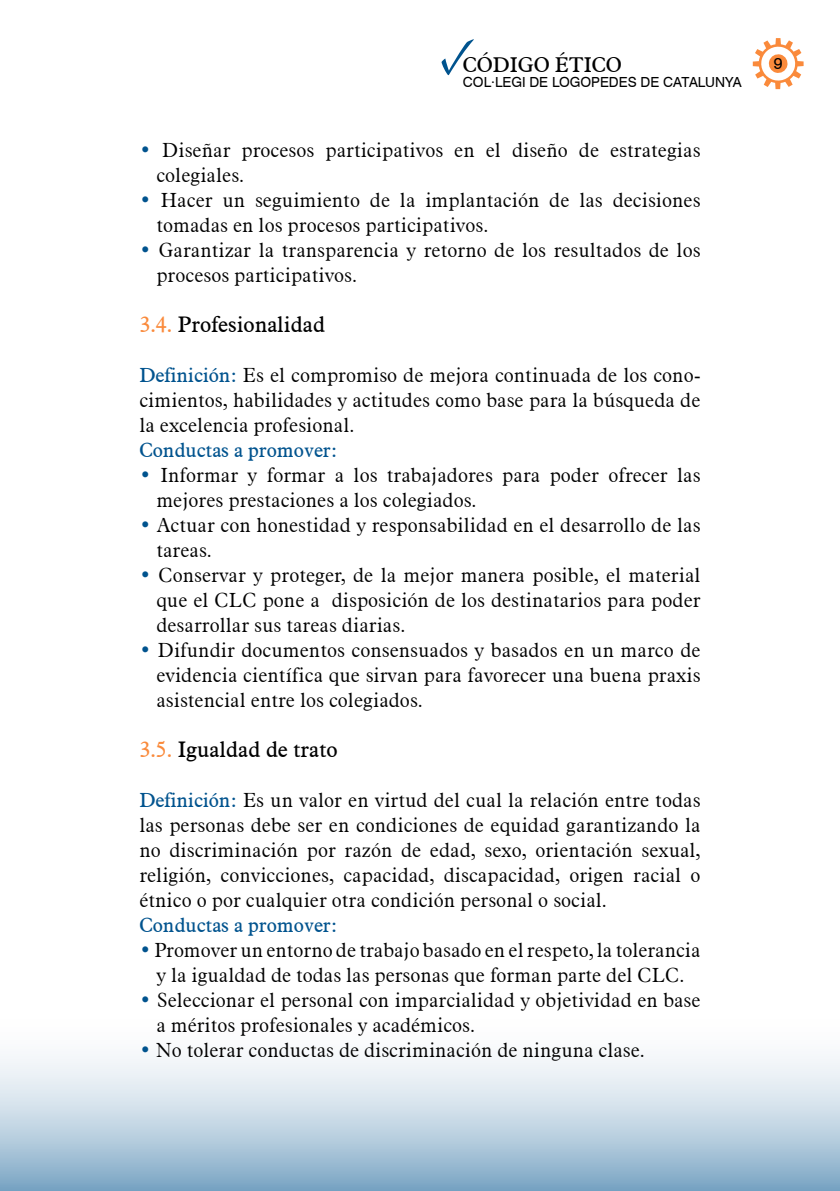
<style>
.page{position:relative;width:840px;height:1191px;background:#fff}
.page>*{position:absolute;margin:0;border:0;box-sizing:border-box;transform-origin:0 0}
.subtitol_CodiECLC{font:22px "Aldine 721 BT";color:#000}
.t1{font:21px "Aldine 721 BT";color:#000}
.text_CodiECLC_es{font:300 20px/25px "Aldine 721 BT";color:#000}
.text_CodiECLC_es-2{font:20px "Aldine 721 BT";color:#00538e}
.t2{font:16px "Swiss 721 BT";color:#000}
.t3{font:14px "Swiss 721 BT";color:#000}
.s1{font-family:"Minion Pro";font-size:53.2px;color:#00538e}
.s2{color:#00538e}
.s3{color:#fa8a3b}
.s4{font-weight:400;color:#00538e}
</style>
<div class="page">
<svg style="left:752px;top:38px;width:51px;height:51px"></svg>
<svg style="left:0;top:1056px;width:839px;height:135px;background:#c0d4e2"></svg>
<p class="t1" style="left:439px;top:51px;width:184px"><span class="s1">✓</span>CÓDIGO ÉTICO</p>
<p class="t3" style="left:462px;top:73px;width:280px">COL·LEGI DE LOGOPEDES DE CATALUNYA</p>
<p class="text_CodiECLC_es" style="left:156px;top:137px;width:545px;text-indent:-17px"><span class="s2">•</span> Diseñar procesos participativos en el diseño de estrategias colegiales.</p>
<p class="text_CodiECLC_es" style="left:156px;top:187px;width:545px;text-indent:-17px"><span class="s2">•</span> Hacer un seguimiento de la implantación de las decisiones tomadas en los procesos participativos.</p>
<p class="text_CodiECLC_es" style="left:156px;top:237px;width:545px;text-indent:-17px"><span class="s2">•</span> Garantizar la transparencia y retorno de los resultados de los procesos participativos.</p>
<p class="subtitol_CodiECLC" style="left:139px;top:311px;width:187px"><span class="s3">3.4.</span> Profesionalidad</p>
<p class="text_CodiECLC_es" style="left:139px;top:362px;width:562px;text-align:justify"><span class="s4">Definición:</span> Es el compromiso de mejora continuada de los cono&shy;cimientos, habilidades y actitudes como base para la búsqueda de la excelencia profesional.</p>
<p class="text_CodiECLC_es-2" style="left:139px;top:438px;width:199px">Conductas a promover:</p>
<p class="text_CodiECLC_es" style="left:156px;top:462px;width:545px;text-indent:-17px"><span class="s2">•</span> Informar y formar a los trabajadores para poder ofrecer las mejores prestaciones a los colegiados.</p>
<p class="text_CodiECLC_es" style="left:156px;top:512px;width:545px;text-indent:-17px"><span class="s2">•</span> Actuar con honestidad y responsabilidad en el desarrollo de las tareas.</p>
<p class="text_CodiECLC_es" style="left:156px;top:562px;width:545px;text-align:justify;text-indent:-17px"><span class="s2">•</span> Conservar y proteger, de la mejor manera posible, el material que el CLC pone a disposición de los destinatarios para poder desarrollar sus tareas diarias.</p>
<p class="text_CodiECLC_es" style="left:156px;top:637px;width:545px;text-align:justify;text-indent:-17px"><span class="s2">•</span> Difundir documentos consensuados y basados en un marco de evidencia científica que sirvan para favorecer una buena praxis asistencial entre los colegiados.</p>
<p class="subtitol_CodiECLC" style="left:139px;top:736px;width:200px"><span class="s3">3.5.</span> Igualdad de trato</p>
<p class="text_CodiECLC_es" style="left:139px;top:787px;width:562px;text-align:justify"><span class="s4">Definición:</span> Es un valor en virtud del cual la relación entre todas las personas debe ser en condiciones de equidad garantizando la no discriminación por razón de edad, sexo, orientación sexual, religión, convicciones, capacidad, discapacidad, origen racial o étnico o por cualquier otra condición personal o social.</p>
<p class="text_CodiECLC_es-2" style="left:139px;top:913px;width:199px">Conductas a promover:</p>
<p class="text_CodiECLC_es" style="left:139px;top:937px;width:562px;text-align:center"><span class="s2">•</span> Promover un entorno de trabajo basado en el respeto, la tolerancia y la igualdad de todas las personas que forman parte del CLC.</p>
<p class="text_CodiECLC_es" style="left:156px;top:987px;width:545px;text-indent:-17px"><span class="s2">•</span> Seleccionar el personal con imparcialidad y objetividad en base a méritos profesionales y académicos.</p>
<p class="text_CodiECLC_es" style="left:139px;top:1037px;width:506px"><span class="s2">•</span> No tolerar conductas de discriminación de ninguna clase.</p>
<p class="t2" style="left:773px;top:54px;width:10px">9</p>
</div>
